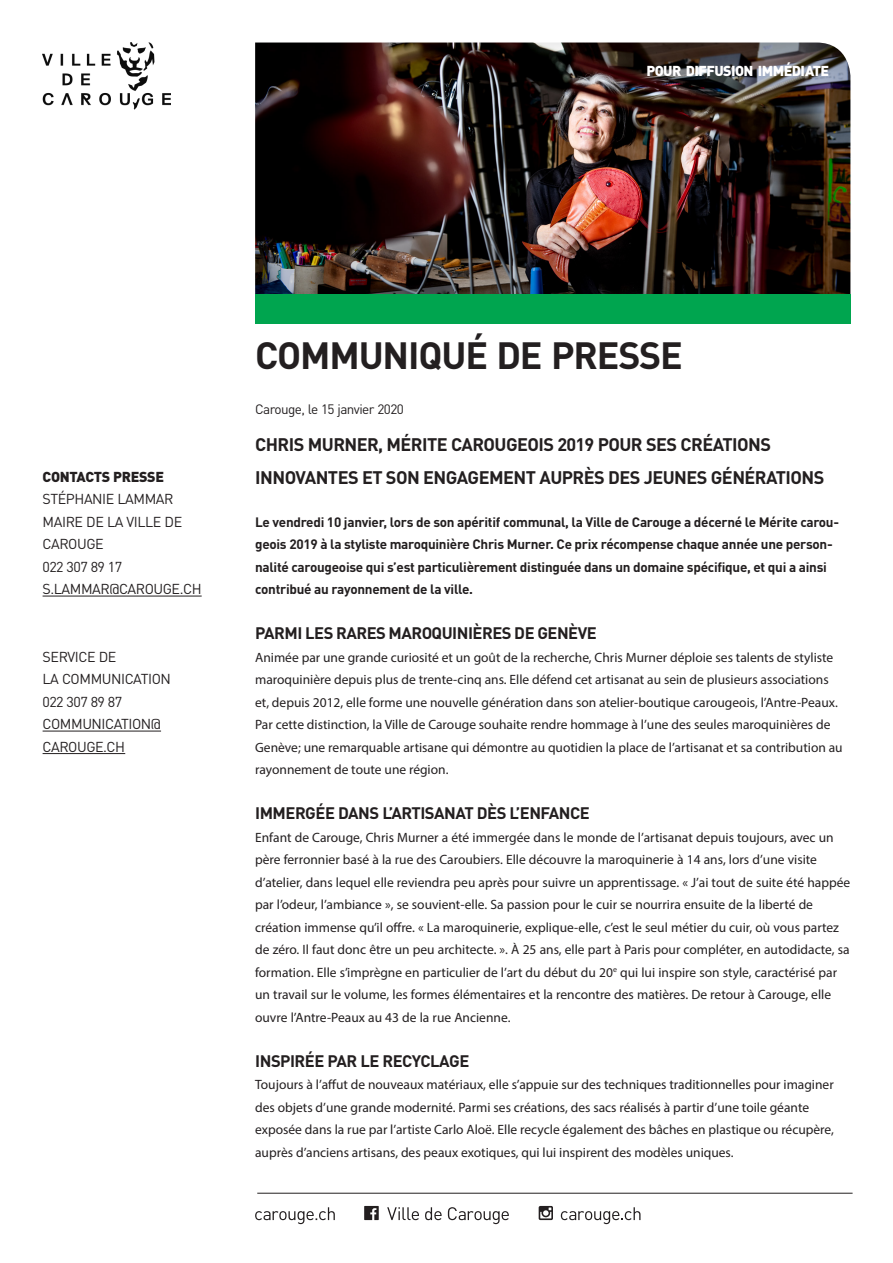
<style>
.page{position:relative;width:893px;height:1263px;background:#fff}
.page>*{position:absolute;margin:0;border:0;box-sizing:border-box;transform-origin:0 0}
.t1{font:700 37.5px "DINOT";letter-spacing:-.03em;color:#231f20}
.Titre{font:700 18px/33px "DINOT";letter-spacing:-.03em;color:#231f20}
.Sous-titre{font:700 16.5px "DINOT";letter-spacing:-.03em;color:#231f20}
.Introduction{font:700 16.5px "DINOT";letter-spacing:-.03em;color:#231f20}
.Texte_-_colonne_laté{font:14.25px/22.5px "DINOT";letter-spacing:-.03em;color:#231f20}
.t2{font:900 14.25px "DINOT";letter-spacing:-.04em;color:#fff}
.Titre_-_colonne_laté{font:900 14.25px "DINOT";letter-spacing:-.02em;color:#231f20}
.Texte_courant{font:13.5px/22.5px "Myriad Pro";color:#231f20}
.Sous-titre-2{font:13.5px/22.5px "Myriad Pro";color:#231f20}
.Introduction-2{font:700 13.5px/22.5px "DINOT";letter-spacing:-.02em;color:#231f20}
.t3{font:13.5px "DINOT";letter-spacing:-.04em;color:#231f20}
</style>
<div class="page">
<img style="left:255px;top:43px;width:595px;height:251px">
<div style="left:255px;top:294px;width:595px;height:30px;background:#00a54f"></div>
<hr style="left:43px;top:596px;width:159px;height:1px;background:#231f20">
<hr style="left:43px;top:731px;width:118px;height:1px;background:#231f20">
<hr style="left:43px;top:753px;width:82px;height:1px;background:#231f20">
<img style="left:42px;top:43px;width:128px;height:67px">
<svg style="left:255px;top:1207px;width:80px;height:17px"></svg>
<svg style="left:364px;top:1206px;width:15px;height:14px"></svg>
<svg style="left:539px;top:1206px;width:14px;height:14px"></svg>
<svg style="left:387px;top:1207px;width:122px;height:17px"></svg>
<svg style="left:561px;top:1207px;width:79px;height:17px"></svg>
<hr style="left:257px;top:1193px;width:596px;height:1px;background:#231f20">
<p class="t2" style="left:646px;top:61px;width:184px">POUR DIFFUSION IMMÉDIATE</p>
<p class="Titre_-_colonne_laté" style="left:43px;top:467px;width:123px">CONTACTS PRESSE</p>
<p class="Texte_-_colonne_laté" style="left:43px;top:487px;width:132px">STÉPHANIE LAMMAR</p>
<p class="Texte_-_colonne_laté" style="left:43px;top:510px;width:141px">MAIRE DE LA VILLE DE<br>CAROUGE</p>
<p class="Texte_-_colonne_laté" style="left:43px;top:555px;width:81px">022 307 89 17</p>
<p class="Texte_-_colonne_laté" style="left:43px;top:577px;width:161px">S.LAMMAR@CAROUGE.CH</p>
<p class="Texte_-_colonne_laté" style="left:43px;top:645px;width:130px">SERVICE DE<br>LA COMMUNICATION</p>
<p class="Texte_-_colonne_laté" style="left:43px;top:690px;width:120px">022 307 89 87<br>COMMUNICATION@<br>CAROUGE.CH</p>
<p class="t1" style="left:255px;top:331px;width:429px">COMMUNIQUÉ DE PRESSE</p>
<p class="t3" style="left:255px;top:401px;width:150px">Carouge, le 15 janvier 2020</p>
<p class="Titre" style="left:255px;top:428px;width:571px">CHRIS MURNER, MÉRITE CAROUGEOIS 2019 POUR SES CRÉATIONS<br>INNOVANTES ET SON ENGAGEMENT AUPRÈS DES JEUNES GÉNÉRATIONS</p>
<p class="Introduction-2" style="left:255px;top:510px;width:585px">Le vendredi 10 janvier, lors de son apéritif communal, la Ville de Carouge a décerné le Mérite carou&shy;geois 2019 à la styliste maroquinière Chris Murner. Ce prix récompense chaque année une person&shy;nalité carougeoise qui s’est particulièrement distinguée dans un domaine spécifique, et qui a ainsi contribué au rayonnement de la ville.</p>
<p class="Introduction" style="left:255px;top:622px;width:343px">PARMI LES RARES MAROQUINIÈRES DE GENÈVE</p>
<p class="Texte_courant" style="left:255px;top:646px;width:589px">Animée par une grande curiosité et un goût de la recherche, Chris Murner déploie ses talents de styliste maroquinière depuis plus de trente-cinq ans. Elle défend cet artisanat au sein de plusieurs associations et, depuis 2012, elle forme une nouvelle génération dans son atelier-boutique carougeois, l’Antre-Peaux.<br>Par cette distinction, la Ville de Carouge souhaite rendre hommage à l’une des seules maroquinières de Genève; une remarquable artisane qui démontre au quotidien la place de l’artisanat et sa contribution au rayonnement de toute une région.</p>
<p class="Sous-titre" style="left:255px;top:802px;width:336px">IMMERGÉE DANS L’ARTISANAT DÈS L’ENFANCE</p>
<p class="Sous-titre-2" style="left:255px;top:826px;width:597px">Enfant de Carouge, Chris Murner a été immergée dans le monde de l’artisanat depuis toujours, avec un père ferronnier basé à la rue des Caroubiers. Elle découvre la maroquinerie à 14 ans, lors d’une visite d’atelier, dans lequel elle reviendra peu après pour suivre un apprentissage. « J’ai tout de suite été happée par l’odeur, l’ambiance », se souvient-elle. Sa passion pour le cuir se nourrira ensuite de la liberté de création immense qu’il offre. « La maroquinerie, explique-elle, c’est le seul métier du cuir, où vous partez de zéro. Il faut donc être un peu architecte. ». À 25 ans, elle part à Paris pour compléter, en autodidacte, sa formation. Elle s’imprègne en particulier de l’art du début du 20<sup>e</sup> qui lui inspire son style, caractérisé par un travail sur le volume, les formes élémentaires et la rencontre des matières. De retour à Carouge, elle ouvre l’Antre-Peaux au 43 de la rue Ancienne.</p>
<p class="Sous-titre" style="left:255px;top:1050px;width:216px">INSPIRÉE PAR LE RECYCLAGE</p>
<p class="Texte_courant" style="left:255px;top:1073px;width:580px">Toujours à l’affut de nouveaux matériaux, elle s’appuie sur des techniques traditionnelles pour imaginer des objets d’une grande modernité. Parmi ses créations, des sacs réalisés à partir d’une toile géante exposée dans la rue par l’artiste Carlo Aloë. Elle recycle également des bâches en plastique ou récupère, auprès d’anciens artisans, des peaux exotiques, qui lui inspirent des modèles uniques.</p>
</div>
